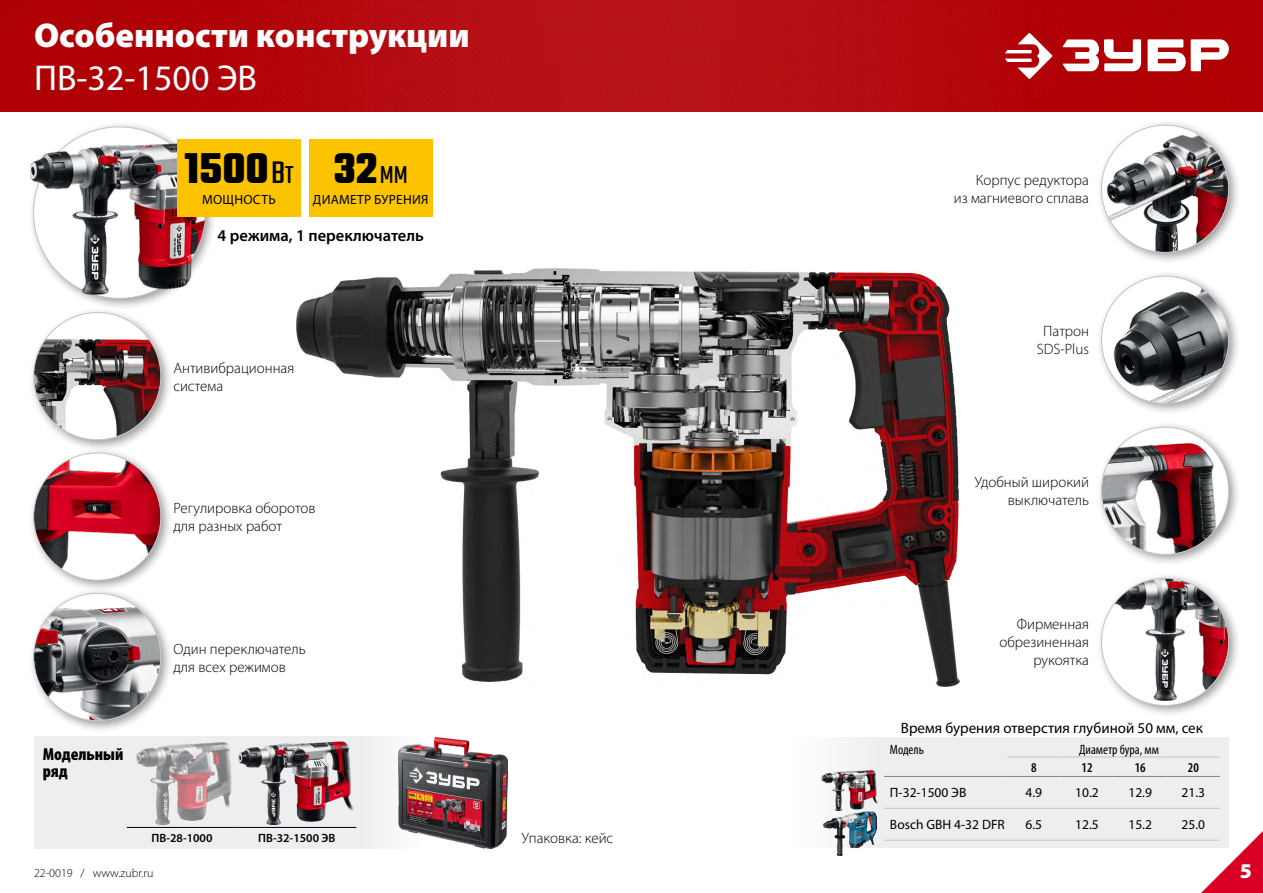
<style>
.page{position:relative;width:1263px;height:893px;background:#fff}
.page>*{position:absolute;margin:0;border:0;box-sizing:border-box;transform-origin:0 0}
.t1{font:700 46.5px "Teko";color:#000}
.t2{font:36px "Myriad Pro";color:#fff}
.t3{font:900 34.5px "Myriad Pro";color:#fff}
.t4{font:900 21px "Myriad Pro";color:#fff}
.t5{font:900 condensed 17.55px/17.7px "Myriad Pro";color:#000}
.t6{font:600 16.5px "Myriad Pro";color:#000}
.t7{font:300 15px/18px "Myriad Pro";color:#000;text-align:right}
.t8{font:15px "Myriad Pro";color:#000}
.t9{font:13.5px "Myriad Pro";color:#000}
.t10{font:13.5px "Myriad Pro";color:#000}
.t11{font:condensed 13.5px "Myriad Pro";color:#000}
.t12{font:600 condensed 13.5px "Myriad Pro";color:#000}
.t13{font:13.35px "Myriad Pro";letter-spacing:.02em;color:#000}
.t14{font:600 12px "Myriad Pro";color:#000}
.t15{font:300 12px "Myriad Pro";color:#000}
.s1{font-weight:400;font-size:34.5px}
.s2{font-weight:400;font-size:27px}
</style>
<div class="page">
<div style="left:27px;top:587px;width:146px;height:146px;background:#000;opacity:.4"></div>
<img style="left:34px;top:600px;width:127px;height:120px">
<div style="left:27px;top:446px;width:146px;height:146px;background:#000;opacity:.4"></div>
<img style="left:34px;top:453px;width:127px;height:127px;border-radius:63px">
<div style="left:27px;top:306px;width:146px;height:146px;background:#000;opacity:.4"></div>
<div style="left:34px;top:313px;width:127px;height:127px;background:#fff;border-radius:50%"></div>
<img style="left:34px;top:336px;width:127px;height:104px">
<div style="left:1095px;top:421px;width:146px;height:145px;background:#000;opacity:.4"></div>
<div style="left:1101px;top:427px;width:128px;height:127px;background:#fff;border-radius:50%"></div>
<img style="left:1102px;top:443px;width:126px;height:111px">
<img style="left:296px;top:268px;width:663px;height:418px">
<div style="left:793px;top:737px;width:436px;height:111px;background:#edeeef"></div>
<img style="left:0;top:0;width:1263px;height:111px">
<svg style="left:1005px;top:33px;width:47px;height:46px"></svg>
<svg style="left:1062px;top:39px;width:167px;height:32px"></svg>
<svg style="left:1201px;top:831px;width:62px;height:62px"></svg>
<div style="left:1095px;top:572px;width:146px;height:145px;background:#000;opacity:.4"></div>
<svg style="left:1101px;top:578px;width:128px;height:127px"></svg>
<img style="left:1109px;top:578px;width:119px;height:123px">
<div style="left:1095px;top:119px;width:146px;height:145px;background:#000;opacity:.4"></div>
<div style="left:1101px;top:125px;width:128px;height:127px;background:#fff;border-radius:50%"></div>
<img style="left:1102px;top:134px;width:126px;height:118px">
<div style="left:27px;top:120px;width:190px;height:190px;background:#000;opacity:.4"></div>
<div style="left:34px;top:127px;width:171px;height:171px;background:#fff;border-radius:50%"></div>
<div style="left:1095px;top:270px;width:146px;height:145px;background:#000;opacity:.4"></div>
<img style="left:1102px;top:276px;width:126px;height:127px;border-radius:63px">
<div style="left:309px;top:139px;width:123px;height:77px;background:#fbc300"></div>
<hr style="left:1007px;top:757px;width:53px;height:1px;background:#c3c5c8">
<hr style="left:1060px;top:757px;width:53px;height:1px;background:#c3c5c8">
<hr style="left:1113px;top:757px;width:54px;height:1px;background:#c3c5c8">
<hr style="left:1167px;top:757px;width:53px;height:1px;background:#c3c5c8">
<hr style="left:884px;top:808px;width:123px;height:1px;background:#c3c5c8">
<hr style="left:1007px;top:808px;width:53px;height:1px;background:#c3c5c8">
<hr style="left:1060px;top:808px;width:53px;height:1px;background:#c3c5c8">
<hr style="left:1113px;top:808px;width:54px;height:1px;background:#c3c5c8">
<hr style="left:1167px;top:808px;width:53px;height:1px;background:#c3c5c8">
<hr style="left:884px;top:840px;width:123px;height:1px;background:#c3c5c8">
<hr style="left:1007px;top:840px;width:53px;height:1px;background:#c3c5c8">
<hr style="left:1060px;top:840px;width:53px;height:1px;background:#c3c5c8">
<hr style="left:1113px;top:840px;width:54px;height:1px;background:#c3c5c8">
<hr style="left:1167px;top:840px;width:53px;height:1px;background:#c3c5c8">
<hr style="left:884px;top:776px;width:123px;height:1px;background:#818084">
<hr style="left:1007px;top:776px;width:53px;height:1px;background:#818084">
<hr style="left:1060px;top:776px;width:53px;height:1px;background:#818084">
<hr style="left:1113px;top:776px;width:54px;height:1px;background:#818084">
<hr style="left:1167px;top:776px;width:53px;height:1px;background:#818084">
<img style="left:823px;top:811px;width:53px;height:45px">
<img style="left:821px;top:770px;width:57px;height:41px">
<img style="left:30px;top:140px;width:175px;height:155px">
<div style="left:177px;top:139px;width:124px;height:77px;background:#fbc300"></div>
<div style="left:34px;top:736px;width:389px;height:112px;background:#edeeef"></div>
<hr style="left:127px;top:827px;width:110px;height:1px;background:#000">
<hr style="left:237px;top:827px;width:119px;height:1px;background:#000">
<img style="left:399px;top:737px;width:109px;height:111px">
<img style="left:238px;top:741px;width:116px;height:83px">
<img style="left:137px;top:743px;width:95px;height:81px">
<h3 class="t3" style="left:34px;top:12px;width:437px">Особенности конструкции</h3>
<h2 class="t2" style="left:34px;top:56px;width:225px">ПВ-32-1500 ЭВ</h2>
<h1 class="t1" style="left:184px;top:138px;width:111px">1500<span class="s1">B</span><span class="s2">T</span></h1>
<p class="t13" style="left:202px;top:192px;width:75px">МОЩНОСТЬ</p>
<h1 class="t1" style="left:334px;top:138px;width:76px">32<span class="s2">MM</span></h1>
<p class="t13" style="left:313px;top:192px;width:117px">ДИАМЕТР БУРЕНИЯ</p>
<p class="t6" style="left:218px;top:225px;width:208px">4 режима, 1 переключатель</p>
<p class="t7" style="left:173px;top:359px;width:123px;text-align:left">Антивибрационная система</p>
<p class="t7" style="left:173px;top:499px;width:144px;text-align:left">Регулировка оборотов для разных работ</p>
<p class="t5" style="left:43px;top:745px;width:82px">Модельный ряд</p>
<p class="t7" style="left:173px;top:639px;width:134px;text-align:left">Один переключатель для всех режимов</p>
<p class="t14" style="left:152px;top:831px;width:62px">ПВ-28-1000</p>
<p class="t14" style="left:258px;top:831px;width:79px">ПВ-32-1500 ЭВ</p>
<p class="t7" style="left:522px;top:829px;width:93px">Упаковка: кейс</p>
<p class="t15" style="left:34px;top:865px;width:121px">22-0019 / www.zubr.ru</p>
<p class="t7" style="left:954px;top:171px;width:137px">Корпус редуктора<br>из магниевого сплава</p>
<p class="t7" style="left:1037px;top:322px;width:54px;text-align:center">Патрон<br>SDS-Plus</p>
<p class="t7" style="left:975px;top:473px;width:116px">Удобный широкий выключатель</p>
<p class="t7" style="left:999px;top:615px;width:91px">Фирменная обрезиненная рукоятка</p>
<p class="t8" style="left:901px;top:718px;width:304px">Время бурения отверстия глубиной 50 мм, сек</p>
<p class="t11" style="left:890px;top:741px;width:35px">Модель</p>
<p class="t11" style="left:1079px;top:741px;width:81px">Диаметр бура, мм</p>
<p class="t12" style="left:1031px;top:760px;width:7px">8</p>
<p class="t12" style="left:1081px;top:760px;width:13px">12</p>
<p class="t12" style="left:1135px;top:760px;width:13px">16</p>
<p class="t12" style="left:1188px;top:760px;width:13px">20</p>
<p class="t10" style="left:890px;top:785px;width:78px">П-32-1500 ЭВ</p>
<p class="t9" style="left:1025px;top:785px;width:18px">4.9</p>
<p class="t9" style="left:1075px;top:785px;width:25px">10.2</p>
<p class="t9" style="left:1128px;top:785px;width:25px">12.9</p>
<p class="t9" style="left:1181px;top:785px;width:25px">21.3</p>
<p class="t10" style="left:890px;top:816px;width:116px">Bosch GBH 4-32 DFR</p>
<p class="t9" style="left:1025px;top:816px;width:18px">6.5</p>
<p class="t9" style="left:1075px;top:816px;width:25px">12.5</p>
<p class="t9" style="left:1128px;top:816px;width:25px">15.2</p>
<p class="t9" style="left:1181px;top:816px;width:25px">25.0</p>
<h3 class="t4" style="left:1240px;top:856px;width:14px">5</h3>
</div>
